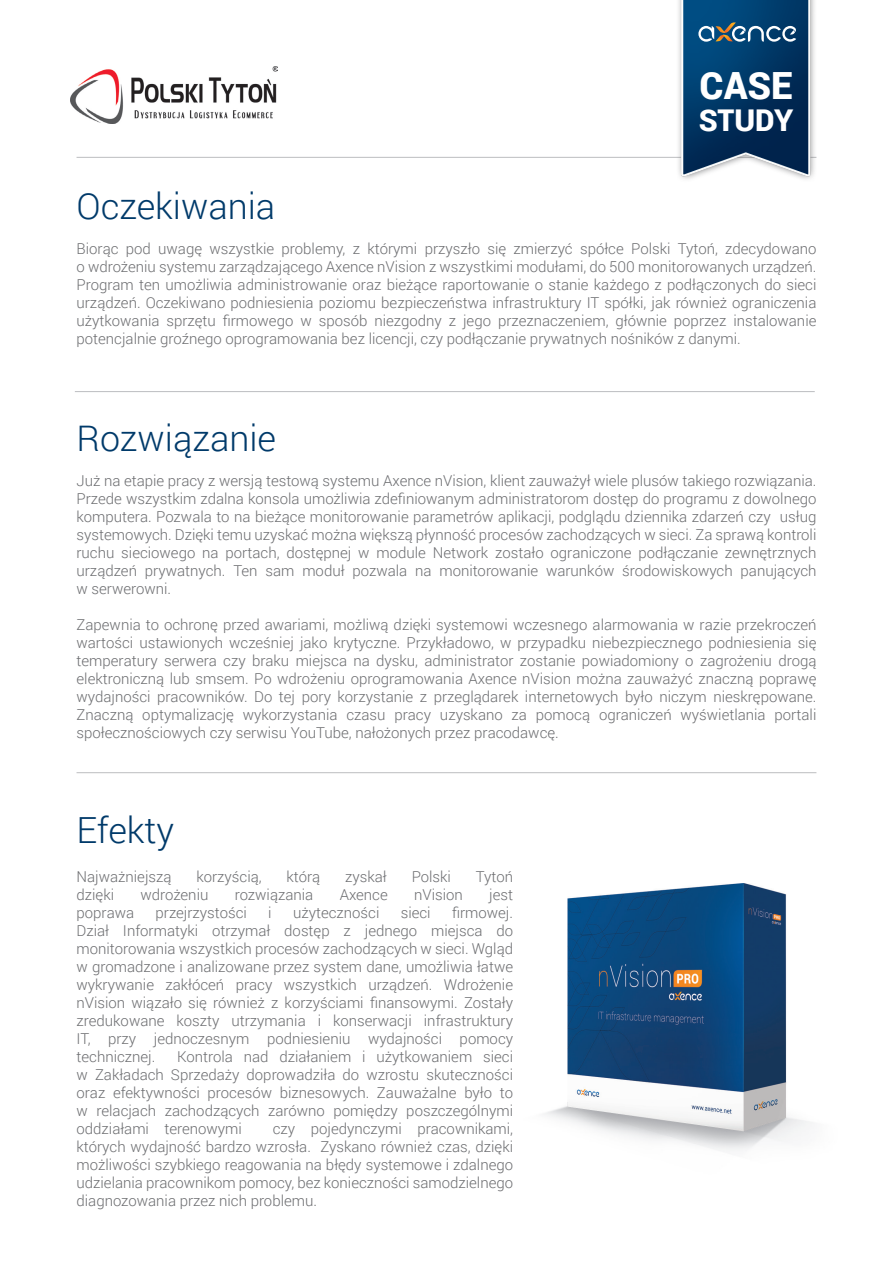
<style>
.page{position:relative;width:893px;height:1263px;background:#fff}
.page>*{position:absolute;margin:0;border:0;box-sizing:border-box;transform-origin:0 0}
.t1{font:900 37.5px "Roboto";color:#fff}
.h1_kopia{font:300 36px "Roboto";color:#003a6a}
.t2{font:900 30px "Roboto";color:#fff}
.h1_kopia-2{font:300 15px/18px "Roboto";color:#6c6d70;text-align:justify}
</style>
<div class="page">
<hr style="left:77px;top:157px;width:739px;height:1px;background:#bcbdc0">
<img style="left:677px;top:0;width:139px;height:180px">
<img style="left:698px;top:26px;width:16px;height:16px">
<svg style="left:715px;top:22px;width:30px;height:19px"></svg>
<img style="left:732px;top:26px;width:14px;height:16px">
<img style="left:748px;top:26px;width:16px;height:16px">
<img style="left:766px;top:26px;width:30px;height:16px">
<svg style="left:790px;top:30px;width:5px;height:5px"></svg>
<img style="left:544px;top:883px;width:268px;height:268px">
<hr style="left:77px;top:772px;width:739px;height:1px;background:#bcbdc0">
<img style="left:71px;top:67px;width:206px;height:56px">
<hr style="left:75px;top:391px;width:740px;height:1px;background:#bcbdc0">
<p class="t1" style="left:700px;top:59px;width:94px">CASE</p>
<p class="t2" style="left:699px;top:99px;width:96px">STUDY</p>
<p class="h1_kopia" style="left:77px;top:181px;width:200px">Oczekiwania</p>
<p class="h1_kopia-2" style="left:77px;top:239px;width:741px">Biorąc pod uwagę wszystkie problemy, z którymi przyszło się zmierzyć spółce Polski Tytoń, zdecydowano o wdrożeniu systemu zarządzającego Axence nVision z wszystkimi modułami, do 500 monitorowanych urządzeń.<br>Program ten umożliwia administrowanie oraz bieżące raportowanie o stanie każdego z podłączonych do sieci urządzeń. Oczekiwano podniesienia poziomu bezpieczeństwa infrastruktury IT spółki, jak również ograniczenia użytkowania sprzętu firmowego w sposób niezgodny z jego przeznaczeniem, głównie poprzez instalowanie potencjalnie groźnego oprogramowania bez licencji, czy podłączanie prywatnych nośników z danymi.</p>
<p class="h1_kopia" style="left:77px;top:413px;width:201px">Rozwiązanie</p>
<p class="h1_kopia-2" style="left:77px;top:471px;width:741px">Już na etapie pracy z wersją testową systemu Axence nVision, klient zauważył wiele plusów takiego rozwiązania.<br>Przede wszystkim zdalna konsola umożliwia zdefiniowanym administratorom dostęp do programu z dowolnego komputera. Pozwala to na bieżące monitorowanie parametrów aplikacji, podglądu dziennika zdarzeń czy usług systemowych. Dzięki temu uzyskać można większą płynność procesów zachodzących w sieci. Za sprawą kontroli ruchu sieciowego na portach, dostępnej w module Network zostało ograniczone podłączanie zewnętrznych urządzeń prywatnych. Ten sam moduł pozwala na monitorowanie warunków środowiskowych panujących w serwerowni.</p>
<p class="h1_kopia-2" style="left:77px;top:615px;width:741px">Zapewnia to ochronę przed awariami, możliwą dzięki systemowi wczesnego alarmowania w razie przekroczeń wartości ustawionych wcześniej jako krytyczne. Przykładowo, w przypadku niebezpiecznego podniesienia się temperatury serwera czy braku miejsca na dysku, administrator zostanie powiadomiony o zagrożeniu drogą elektroniczną lub smsem. Po wdrożeniu oprogramowania Axence nVision można zauważyć znaczną poprawę wydajności pracowników. Do tej pory korzystanie z przeglądarek internetowych było niczym nieskrępowane.<br>Znaczną optymalizację wykorzystania czasu pracy uzyskano za pomocą ograniczeń wyświetlania portali społecznościowych czy serwisu YouTube, nałożonych przez pracodawcę.</p>
<p class="h1_kopia" style="left:77px;top:805px;width:99px">Efekty</p>
<p class="h1_kopia-2" style="left:77px;top:867px;width:97px">Najważniejszą</p>
<p class="h1_kopia-2" style="left:196px;top:867px;width:67px">korzyścią,</p>
<p class="h1_kopia-2" style="left:287px;top:867px;width:35px">którą</p>
<p class="h1_kopia-2" style="left:345px;top:867px;width:43px">zyskał</p>
<p class="h1_kopia-2" style="left:412px;top:867px;width:41px">Polski</p>
<p class="h1_kopia-2" style="left:476px;top:867px;width:39px">Tytoń</p>
<p class="h1_kopia-2" style="left:77px;top:885px;width:39px">dzięki</p>
<p class="h1_kopia-2" style="left:140px;top:885px;width:69px">wdrożeniu</p>
<p class="h1_kopia-2" style="left:235px;top:885px;width:80px">rozwiązania</p>
<p class="h1_kopia-2" style="left:340px;top:885px;width:50px">Axence</p>
<p class="h1_kopia-2" style="left:414px;top:885px;width:50px">nVision</p>
<p class="h1_kopia-2" style="left:489px;top:885px;width:25px">jest</p>
<p class="h1_kopia-2" style="left:77px;top:903px;width:59px">poprawa</p>
<p class="h1_kopia-2" style="left:156px;top:903px;width:93px">przejrzystości</p>
<p class="h1_kopia-2" style="left:268px;top:903px;width:5px">i</p>
<p class="h1_kopia-2" style="left:293px;top:903px;width:88px">użyteczności</p>
<p class="h1_kopia-2" style="left:401px;top:903px;width:31px">sieci</p>
<p class="h1_kopia-2" style="left:77px;top:903px;width:438px;text-indent:376px">firmowej.<br>Dział Informatyki otrzymał dostęp z jednego miejsca do monitorowania wszystkich procesów zachodzących w sieci. Wgląd w gromadzone i analizowane przez system dane, umożliwia łatwe wykrywanie zakłóceń pracy wszystkich urządzeń. Wdrożenie nVision wiązało się również z korzyściami finansowymi. Zostały zredukowane koszty utrzymania i konserwacji infrastruktury IT, przy jednoczesnym podniesieniu wydajności pomocy technicznej.</p>
<p class="h1_kopia-2" style="left:77px;top:1047px;width:438px;text-indent:101px">Kontrola nad działaniem i użytkowaniem sieci w Zakładach Sprzedaży doprowadziła do wzrostu skuteczności oraz efektywności procesów biznesowych. Zauważalne było to w relacjach zachodzących zarówno pomiędzy poszczególnymi oddziałami terenowymi</p>
<p class="h1_kopia-2" style="left:77px;top:1119px;width:438px;text-indent:196px">czy pojedynczymi pracownikami, których wydajność bardzo wzrosła. Zyskano również czas, dzięki możliwości szybkiego reagowania na błędy systemowe i zdalnego udzielania pracownikom pomocy, bez konieczności samodzielnego diagnozowania przez nich problemu.</p>
</div>
